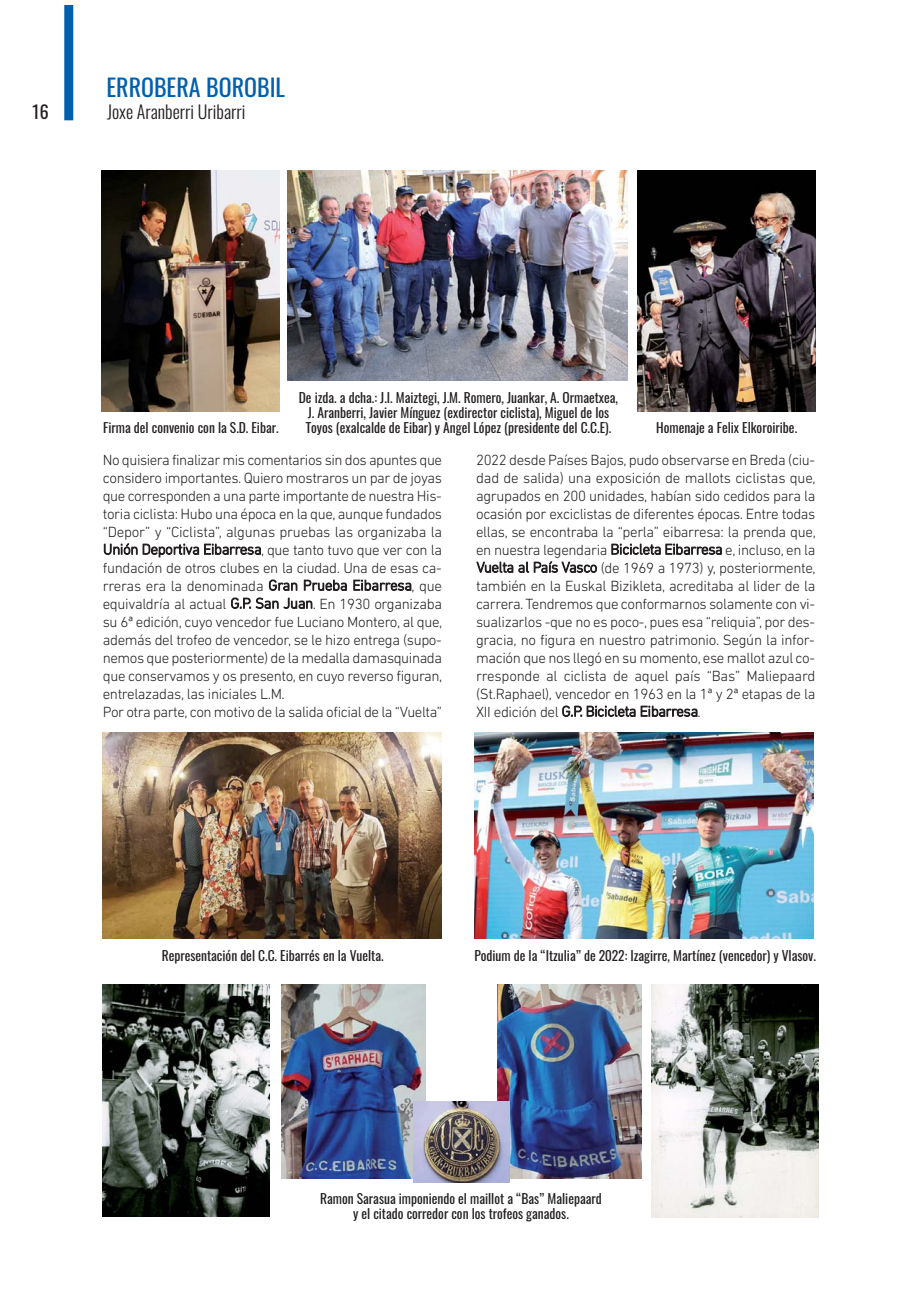
<style>
.page{position:relative;width:920px;height:1290px;background:#fff}
.page>*{position:absolute;margin:0;border:0;box-sizing:border-box;transform-origin:0 0}
.t1{font:24px "Oswald";color:#0060ae}
.t2{font:300 18px "Oswald";color:#231f20}
.t3{font:18px "Oswald";color:#231f20}
.t4{font:300 15px/18px "DIN Next LT Pro";letter-spacing:-.025em;color:#231f20}
.t5{font:13.5px/15px "Oswald";color:#231f20;text-align:center}
</style>
<div class="page">
<div style="left:64px;top:5px;width:9px;height:115px;background:#0060ae"></div>
<img style="left:288px;top:171px;width:339px;height:210px">
<img style="left:637px;top:171px;width:178px;height:240px">
<img style="left:102px;top:732px;width:339px;height:206px">
<img style="left:474px;top:732px;width:340px;height:206px">
<img style="left:102px;top:171px;width:178px;height:240px">
<img style="left:103px;top:984px;width:167px;height:232px">
<img style="left:651px;top:984px;width:167px;height:233px">
<img style="left:282px;top:984px;width:144px;height:194px">
<img style="left:497px;top:984px;width:144px;height:195px">
<img style="left:413px;top:1102px;width:96px;height:81px">
<h1 class="t1" style="left:106px;top:77px;width:180px">ERROBERA BOROBIL</h1>
<p class="t3" style="left:32px;top:105px;width:19px">16</p>
<p class="t2" style="left:107px;top:104px;width:140px">Joxe Aranberri Uribarri</p>
<p class="t5" style="left:103px;top:421px;width:177px">Firma del convenio con la S.D. Eibar.</p>
<p class="t5" style="left:299px;top:391px;width:321px">De izda. a dcha.: J.I. Maiztegi, J.M. Romero, Juankar, A. Ormaetxea,<br>J. Aranberri, Javier Mínguez (exdirector ciclista), Miguel de los<br>Toyos (exalcalde de Eibar) y Angel López (presidente del C.C.E).</p>
<p class="t5" style="left:656px;top:421px;width:142px">Homenaje a Felix Elkoroiribe.</p>
<p class="t4" style="left:103px;top:452px;width:341px">No quisiera finalizar mis comentarios sin dos apuntes que considero importantes. Quiero mostraros un par de joyas que corresponden a una parte importante de nuestra His&shy;toria ciclista: Hubo una época en la que, aunque fundados “Depor” y “Ciclista”, algunas pruebas las organizaba la Unión Deportiva Eibarresa, que tanto tuvo que ver con la fundación de otros clubes en la ciudad. Una de esas ca&shy;rreras era la denominada Gran Prueba Eibarresa, que equivaldría al actual G.P. San Juan. En 1930 organizaba su 6ª edición, cuyo vencedor fue Luciano Montero, al que, además del trofeo de vencedor, se le hizo entrega (supo&shy;nemos que posteriormente) de la medalla damasquinada que conservamos y os presento, en cuyo reverso figuran, entrelazadas, las iniciales L.M.<br>Por otra parte, con motivo de la salida oficial de la “Vuelta”</p>
<p class="t4" style="left:476px;top:452px;width:341px;text-align:justify">2022 desde Países Bajos, pudo observarse en Breda (ciu&shy;dad de salida) una exposición de mallots ciclistas que, agrupados en 200 unidades, habían sido cedidos para la ocasión por exciclistas de diferentes épocas. Entre todas ellas, se encontraba la “perla” eibarresa: la prenda que, en nuestra legendaria Bicicleta Eibarresa e, incluso, en la Vuelta al País Vasco (de 1969 a 1973) y, posteriormente, también en la Euskal Bizikleta, acreditaba al lider de la carrera. Tendremos que conformarnos solamente con vi&shy;sualizarlos -que no es poco-, pues esa “reliquia”, por des&shy;gracia, no figura en nuestro patrimonio. Según la infor&shy;mación que nos llegó en su momento, ese mallot azul co&shy;rresponde al ciclista de aquel país “Bas” Maliepaard (St.Raphael), vencedor en 1963 en la 1ª y 2ª etapas de la XII edición del G.P. Bicicleta Eibarresa.</p>
<p class="t5" style="left:162px;top:949px;width:224px">Representación del C.C. Eibarrés en la Vuelta.</p>
<p class="t5" style="left:474px;top:949px;width:343px">Podium de la “Itzulia” de 2022: Izagirre, Martínez (vencedor) y Vlasov.</p>
<p class="t5" style="left:320px;top:1192px;width:283px">Ramon Sarasua imponiendo el maillot a “Bas” Maliepaard y el citado corredor con los trofeos ganados.</p>
</div>
